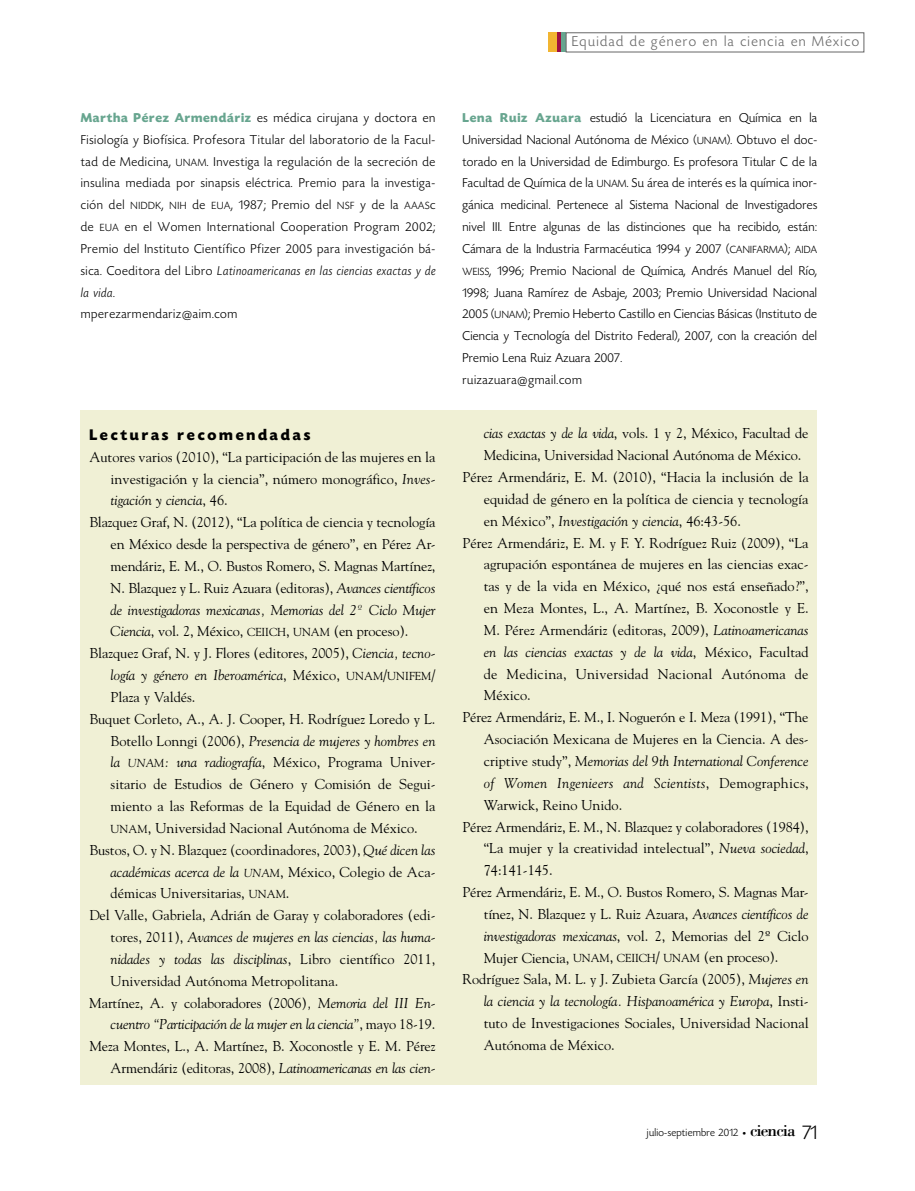
<style>
.page{position:relative;width:915px;height:1191px;background:#fff}
.page>*{position:absolute;margin:0;border:0;box-sizing:border-box;transform-origin:0 0}
.t1{font:17.25px "Bodoni";letter-spacing:-.05em;color:#000}
.t2{font:700 16.2px "Today HEF";letter-spacing:.17em;color:#000}
.t3{font:300 15px "Today HEF";letter-spacing:.095em;color:#666}
.t4{font:14.25px "Goudy";color:#000}
.t5{font:italic 14.25px "Goudy";color:#000}
.t6{font:italic 14.25px "Goudy";letter-spacing:.02em;color:#000}
.t7{font:300 13.5px/21.8px "Today HEF";letter-spacing:.025em;color:#000}
.t8{font:300 13.5px/21.9px "Today HEF";letter-spacing:.045em;color:#000}
.t9{font:300 11.25px "Today HEF";letter-spacing:.025em;color:#000}
.s1{font-weight:700;color:#67a58f}
.s2{font-size:10.95px}
.s3{font-style:italic}
.s4{font-style:normal}
.s5{font-size:11.55px}
.s6{font-style:normal;font-size:11.55px}
.s7{font-style:italic;font-size:11.55px}
.s8{font-family:"Officina Sans";font-weight:400;font-size:7.5px}
.s9{font-family:"Today HEF";font-weight:300;font-size:21px}
</style>
<div class="page">
<hr style="left:548px;top:32px;width:4px;height:20px;background:#f2b531">
<div style="left:552px;top:32px;width:5px;height:20px;background:#f2b531"></div>
<hr style="left:557px;top:32px;width:4px;height:20px;background:#9f0f42">
<div style="left:561px;top:32px;width:5px;height:20px;background:#67a58f"></div>
<div style="left:565px;top:32px;width:299px;height:20px;border:1px solid #666"></div>
<div style="left:81px;top:410px;width:735px;height:674px;background:#f0f0d5"></div>
<p class="t3" style="left:571px;top:35px;width:289px">Equidad de género en la ciencia en México</p>
<p class="t8" style="left:81px;top:108px;width:356px"><span class="s1">Martha Pérez Armendáriz</span> es médica cirujana y doctora en Fisiología y Biofísica. Profesora Titular del laboratorio de la Facul&shy;tad de Medicina, <span class="s2">UNAM</span>. Investiga la regulación de la secreción de insulina mediada por sinapsis eléctrica. Premio para la investiga&shy;ción del <span class="s2">NIDDK</span>, <span class="s2">NIH</span> de <span class="s2">EUA</span>, 1987; Premio del <span class="s2">NSF</span> y de la <span class="s2">AAAS</span>c de <span class="s2">EUA</span> en el Women International Cooperation Program 2002; Premio del Instituto Científico Pfizer 2005 para investigación bá&shy;sica. Coeditora del Libro <span class="s3">Latinoamericanas en las ciencias exactas y de la vida</span>.<br>mperezarmendariz@aim.com</p>
<p class="t7" style="left:462px;top:108px;width:356px"><span class="s1">Lena Ruiz Azuara</span> estudió la Licenciatura en Química en la Universidad Nacional Autónoma de México (<span class="s2">UNAM</span>). Obtuvo el doc&shy;torado en la Universidad de Edimburgo. Es profesora Titular C de la Facultad de Química de la <span class="s2">UNAM</span>. Su área de interés es la química inor&shy;gánica medicinal. Pertenece al Sistema Nacional de Investigadores nivel III. Entre algunas de las distinciones que ha recibido, están:<br>Cámara de la Industria Farmacéutica 1994 y 2007 (<span class="s2">CANIFARMA</span>); <span class="s2">AIDA WEISS</span>, 1996; Premio Nacional de Química, Andrés Manuel del Río, 1998; Juana Ramírez de Asbaje, 2003; Premio Universidad Nacional 2005 (<span class="s2">UNAM</span>); Premio Heberto Castillo en Ciencias Básicas (Instituto de Ciencia y Tecnología del Distrito Federal), 2007, con la creación del Premio Lena Ruiz Azuara 2007.<br>ruizazuara@gmail.com</p>
<p class="t2" style="left:89px;top:428px;width:222px">Lecturas recomendadas</p>
<p class="t4" style="left:89px;top:448px;width:347px">Autores varios (2010), “La participación de las mujeres en la</p>
<p class="t4" style="left:111px;top:470px;width:326px">investigación y la ciencia”, número monográfico, <span class="s3">Inves-</span></p>
<p class="t5" style="left:111px;top:492px;width:119px">tigación y ciencia<span class="s4">, 46.</span></p>
<p class="t4" style="left:89px;top:514px;width:347px">Blazquez Graf, N. (2012), “La política de ciencia y tecnología</p>
<p class="t4" style="left:111px;top:536px;width:326px">en México desde la perspectiva de género”, en Pérez Ar-</p>
<p class="t4" style="left:111px;top:557px;width:326px">mendáriz, E. M., O. Bustos Romero, S. Magnas Martínez,</p>
<p class="t4" style="left:111px;top:579px;width:326px">N. Blazquez y L. Ruiz Azuara (editoras), <span class="s3">Avances científicos</span></p>
<p class="t5" style="left:111px;top:601px;width:326px">de investigadoras mexicanas, Memorias del 2º Ciclo Mujer</p>
<p class="t4" style="left:111px;top:623px;width:299px"><span class="s3">Ciencia</span>, vol. 2, México, <span class="s5">CEIICH</span>, <span class="s5">UNAM</span> (en proceso).</p>
<p class="t4" style="left:89px;top:645px;width:347px">Blazquez Graf, N. y J. Flores (editores, 2005), <span class="s3">Ciencia, tecno-</span></p>
<p class="t5" style="left:111px;top:667px;width:326px">logía y género en Iberoamérica<span class="s4">, México,</span> <span class="s6">UNAM</span><span class="s4">/</span><span class="s6">UNIFEM</span><span class="s4">/</span></p>
<p class="t4" style="left:111px;top:688px;width:86px">Plaza y Valdés.</p>
<p class="t4" style="left:89px;top:710px;width:347px">Buquet Corleto, A., A. J. Cooper, H. Rodríguez Loredo y L.</p>
<p class="t5" style="left:111px;top:732px;width:326px"><span class="s4">Botello Lonngi (2006),</span> Presencia de mujeres y hombres en</p>
<p class="t4" style="left:111px;top:754px;width:326px"><span class="s3">la</span> <span class="s7">UNAM</span><span class="s3">: una radiografía</span>, México, Programa Univer-</p>
<p class="t4" style="left:111px;top:776px;width:326px">sitario de Estudios de Género y Comisión de Segui-</p>
<p class="t4" style="left:111px;top:798px;width:326px">miento a las Reformas de la Equidad de Género en la</p>
<p class="t4" style="left:111px;top:819px;width:308px"><span class="s5">UNAM</span>, Universidad Nacional Autónoma de México.</p>
<p class="t4" style="left:89px;top:841px;width:347px">Bustos, O. y N. Blazquez (coordinadores, 2003), <span class="s3">Qué dicen las</span></p>
<p class="t4" style="left:111px;top:863px;width:326px"><span class="s3">académicas acerca de la</span> <span class="s7">UNAM</span>, México, Colegio de Aca-</p>
<p class="t4" style="left:111px;top:885px;width:180px">démicas Universitarias, <span class="s5">UNAM</span>.</p>
<p class="t4" style="left:89px;top:907px;width:347px">Del Valle, Gabriela, Adrián de Garay y colaboradores (edi-</p>
<p class="t5" style="left:111px;top:928px;width:326px"><span class="s4">tores, 2011),</span> Avances de mujeres en las ciencias, las huma-</p>
<p class="t5" style="left:111px;top:950px;width:326px">nidades y todas las disciplinas<span class="s4">, Libro científico 2011,</span></p>
<p class="t4" style="left:111px;top:972px;width:229px">Universidad Autónoma Metropolitana.</p>
<p class="t4" style="left:89px;top:994px;width:347px">Martínez, A. y colaboradores (2006)<span class="s3">, Memoria del III En-</span></p>
<p class="t5" style="left:111px;top:1016px;width:326px">cuentro “Participación de la mujer en la ciencia”<span class="s4">, mayo 18-19.</span></p>
<p class="t4" style="left:89px;top:1038px;width:347px">Meza Montes, L., A. Martínez, B. Xoconostle y E. M. Pérez</p>
<p class="t4" style="left:111px;top:1059px;width:326px">Armendáriz (editoras, 2008), <span class="s3">Latinoamericanas en las cien-</span></p>
<p class="t4" style="left:483px;top:425px;width:326px"><span class="s3">cias exactas y de la vida</span>, vols. 1 y 2, México, Facultad de</p>
<p class="t4" style="left:483px;top:447px;width:319px">Medicina, Universidad Nacional Autónoma de México.</p>
<p class="t4" style="left:462px;top:469px;width:347px">Pérez Armendáriz, E. M. (2010), “Hacia la inclusión de la</p>
<p class="t4" style="left:483px;top:490px;width:326px">equidad de género en la política de ciencia y tecnología</p>
<p class="t5" style="left:483px;top:512px;width:259px"><span class="s4">en México”,</span> Investigación y ciencia<span class="s4">, 46:43-56.</span></p>
<p class="t4" style="left:462px;top:534px;width:347px">Pérez Armendáriz, E. M. y F. Y. Rodríguez Ruiz (2009), “La</p>
<p class="t4" style="left:483px;top:556px;width:326px">agrupación espontánea de mujeres en las ciencias exac-</p>
<p class="t4" style="left:483px;top:578px;width:326px">tas y de la vida en México, ¿qué nos está enseñado?”,</p>
<p class="t4" style="left:483px;top:600px;width:326px">en Meza Montes, L., A. Martínez, B. Xoconostle y E.</p>
<p class="t4" style="left:483px;top:621px;width:326px">M. Pérez Armendáriz (editoras, 2009), <span class="s3">Latinoamericanas</span></p>
<p class="t5" style="left:483px;top:643px;width:326px">en las ciencias exactas y de la vida<span class="s4">, México, Facultad</span></p>
<p class="t4" style="left:483px;top:665px;width:326px">de Medicina, Universidad Nacional Autónoma de</p>
<p class="t4" style="left:483px;top:687px;width:49px">México.</p>
<p class="t4" style="left:462px;top:709px;width:347px">Pérez Armendáriz, E. M., I. Noguerón e I. Meza (1991), “The</p>
<p class="t4" style="left:483px;top:731px;width:326px">Asociación Mexicana de Mujeres en la Ciencia. A des-</p>
<p class="t5" style="left:483px;top:752px;width:326px"><span class="s4">criptive study”,</span> Memorias del 9th International Conference</p>
<p class="t6" style="left:483px;top:774px;width:326px">of Women Ingenieers and Scientists<span class="s4">, Demographics,</span></p>
<p class="t4" style="left:483px;top:796px;width:140px">Warwick, Reino Unido.</p>
<p class="t4" style="left:462px;top:818px;width:347px">Pérez Armendáriz, E. M., N. Blazquez y colaboradores (1984),</p>
<p class="t4" style="left:483px;top:840px;width:326px">“La mujer y la creatividad intelectual”, <span class="s3">Nueva sociedad</span>,</p>
<p class="t4" style="left:483px;top:862px;width:70px">74:141-145.</p>
<p class="t4" style="left:462px;top:883px;width:347px">Pérez Armendáriz, E. M., O. Bustos Romero, S. Magnas Mar-</p>
<p class="t4" style="left:483px;top:905px;width:326px">tínez, N. Blazquez y L. Ruiz Azuara, <span class="s3">Avances científicos de</span></p>
<p class="t4" style="left:483px;top:927px;width:326px"><span class="s3">investigadoras mexicanas</span>, vol. 2, Memorias del 2º Ciclo</p>
<p class="t4" style="left:483px;top:949px;width:296px">Mujer Ciencia, <span class="s5">UNAM</span>, <span class="s5">CEIICH</span>/ <span class="s5">UNAM</span> (en proceso).</p>
<p class="t4" style="left:462px;top:971px;width:347px">Rodríguez Sala, M. L. y J. Zubieta García (2005), <span class="s3">Mujeres en</span></p>
<p class="t5" style="left:483px;top:992px;width:326px">la ciencia y la tecnología. Hispanoamérica y Europa<span class="s4">, Insti-</span></p>
<p class="t4" style="left:483px;top:1014px;width:326px">tuto de Investigaciones Sociales, Universidad Nacional</p>
<p class="t4" style="left:483px;top:1036px;width:132px">Autónoma de México.</p>
<p class="t9" style="left:646px;top:1127px;width:101px">julio-septiembre 2012 <span class="s8">•</span></p>
<p class="t1" style="left:749px;top:1120px;width:68px">ciencia <span class="s9">71</span></p>
</div>
